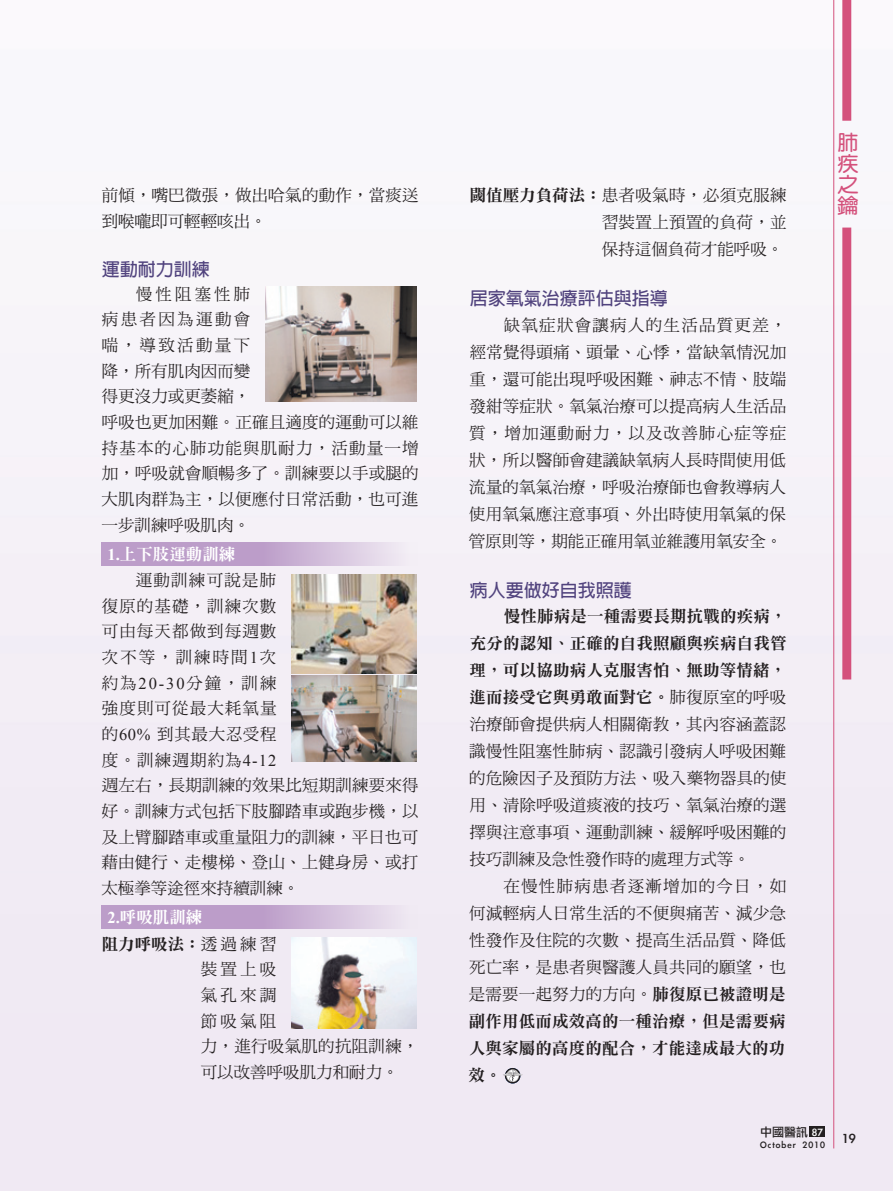
<style>
.page{position:relative;width:893px;height:1191px;background:#f4eff6}
.page>*{position:absolute;margin:0;border:0;box-sizing:border-box;transform-origin:0 0}
.t1{font:21px/21px "DF Yuan Std W7";color:#d4517c;text-align:justify}
.t2{font:700 18px "Lin Gothic";color:#51437e}
.t3{font:16.5px/25.7px "DF Ming Std W5";letter-spacing:.01em;color:#231f20}
.t4{font:16.5px/27px "DF Ming Std W9";letter-spacing:.01em;color:#231f20;text-align:justify}
.t5{font:16.5px "DF Ming Std W9";color:#fff}
.t6{font:15px "Li Gothic Med";color:#231f20}
.t7{font:12px "Li Gothic Med";color:#231f20}
.t8{font:10.5px "Li Gothic Med";letter-spacing:.1em;color:#231f20}
.s1{font-family:"Times New Roman";font-weight:700}
.s2{font-family:"Times New Roman"}
.s3{font-family:"Times New Roman";font-weight:700;color:#fff}
.s4{color:#fff}
.s5{font-family:"DF Ming Std W5"}
.s6{font-family:"DF Ming Std W9"}
</style>
<div class="page">
<img style="left:291px;top:574px;width:126px;height:99px">
<img style="left:291px;top:675px;width:126px;height:86px">
<img style="left:291px;top:937px;width:126px;height:91px">
<img style="left:265px;top:286px;width:152px;height:115px">
<svg style="left:102px;top:542px;width:316px;height:23px;background:#cab2d4"></svg>
<svg style="left:102px;top:905px;width:316px;height:24px;background:#c9b0d3"></svg>
<svg style="left:503px;top:1069px;width:19px;height:13px"></svg>
<div style="left:810px;top:1126px;width:15px;height:11px;background:#231f20"></div>
<hr style="left:833px;top:0;width:1px;height:1148px;background:#d4517c">
<div style="left:842px;top:227px;width:9px;height:452px;background:#d4517c"></div>
<div style="left:842px;top:0;width:9px;height:121px;background:#d4517c"></div>
<p class="t3" style="left:102px;top:182px;width:318px">前傾，嘴巴微張，做出哈氣的動作，當痰送到喉嚨即可輕輕咳出。</p>
<p class="t2" style="left:102px;top:260px;width:109px">運動耐力訓練</p>
<p class="t3" style="left:101px;top:280px;width:319px;text-indent:34px">慢性阻塞性肺<br>病患者因為運動會<br>喘，導致活動量下<br>降，所有肌肉因而變<br>得更沒力或更萎縮，<br>呼吸也更加困難。正確且適度的運動可以維持基本的心肺功能與肌耐力，活動量一增加，呼吸就會順暢多了。訓練要以手或腿的大肌肉群為主，以便應付日常活動，也可進一步訓練呼吸肌肉。</p>
<p class="t5" style="left:107px;top:545px;width:129px"><span class="s1">1.</span>上下肢運動訓練</p>
<p class="t3" style="left:101px;top:567px;width:319px;text-indent:34px">運動訓練可說是肺<br>復原的基礎，訓練次數<br>可由每天都做到每週數<br>次不等，訓練時間<span class="s2">1</span>次<br>約為<span class="s2">20-30</span>分鐘，訓練<br>強度則可從最大耗氧量<br>的<span class="s2">60%</span> 到其最大忍受程<br>度。訓練週期約為<span class="s2">4-12<br></span>週左右，長期訓練的效果比短期訓練要來得好。訓練方式包括下肢腳踏車或跑步機，以及上臂腳踏車或重量阻力的訓練，平日也可藉由健行、走樓梯、登山、上健身房、或打太極拳等途徑來持續訓練。</p>
<p class="t4" style="left:102px;top:903px;width:176px;line-height:26.4px;text-indent:6px"><span class="s3">2.</span><span class="s4">呼吸肌訓練<br></span>阻力呼吸法︰<span class="s5">透過練習</span></p>
<p class="t3" style="left:201px;top:956px;width:219px">裝置上吸<br>氣孔來調<br>節吸氣阻<br>力，進行吸氣肌的抗阻訓練，可以改善呼吸肌力和耐力。</p>
<p class="t3" style="left:602px;top:182px;width:186px;line-height:27px;text-align:justify;text-indent:-132px"><span class="s6">閾值壓力負荷法︰</span>患者吸氣時，必須克服練習裝置上預置的負荷，並保持這個負荷才能呼吸。</p>
<p class="t2" style="left:470px;top:289px;width:199px">居家氧氣治療評估與指導</p>
<p class="t3" style="left:469px;top:311px;width:319px;line-height:27px;text-align:justify;text-indent:35px">缺氧症狀會讓病人的生活品質更差，經常覺得頭痛、頭暈、心悸，當缺氧情況加重，還可能出現呼吸困難、神志不情、肢端發紺等症狀。氧氣治療可以提高病人生活品質，增加運動耐力，以及改善肺心症等症狀，所以醫師會建議缺氧病人長時間使用低流量的氧氣治療，呼吸治療師也會教導病人使用氧氣應注意事項、外出時使用氧氣的保管原則等，期能正確用氧並維護用氧安全。</p>
<p class="t2" style="left:470px;top:581px;width:163px">病人要做好自我照護</p>
<p class="t4" style="left:469px;top:602px;width:319px;text-indent:34px">慢性肺病是一種需要長期抗戰的疾病，充分的認知、正確的自我照顧與疾病自我管理，可以協助病人克服害怕、無助等情緒，進而接受它與勇敢面對它。<span class="s5">肺復原室的呼吸</span></p>
<p class="t3" style="left:469px;top:710px;width:319px;line-height:27px;text-align:justify">治療師會提供病人相關衛教，其內容涵蓋認識慢性阻塞性肺病、認識引發病人呼吸困難的危險因子及預防方法、吸入藥物器具的使用、清除呼吸道痰液的技巧、氧氣治療的選擇與注意事項、運動訓練、緩解呼吸困難的技巧訓練及急性發作時的處理方式等。</p>
<p class="t3" style="left:469px;top:872px;width:319px;line-height:27px;text-align:justify;text-indent:34px">在慢性肺病患者逐漸增加的今日，如何減輕病人日常生活的不便與痛苦、減少急性發作及住院的次數、提高生活品質、降低死亡率，是患者與醫護人員共同的願望，也是需要一起努力的方向。<span class="s6">肺復原已被證明是</span></p>
<p class="t4" style="left:468px;top:1007px;width:319px">副作用低而成效高的一種治療，但是需要病人與家屬的高度的配合，才能達成最大的功效。</p>
<p class="t1" style="left:837px;top:132px;width:22px">肺疾之鑰</p>
<p class="t7" style="left:760px;top:1125px;width:64px">中國醫訊 <span class="s4">87</span></p>
<p class="t8" style="left:760px;top:1139px;width:66px">October 2010</p>
<p class="t6" style="left:842px;top:1130px;width:15px">19</p>
</div>
